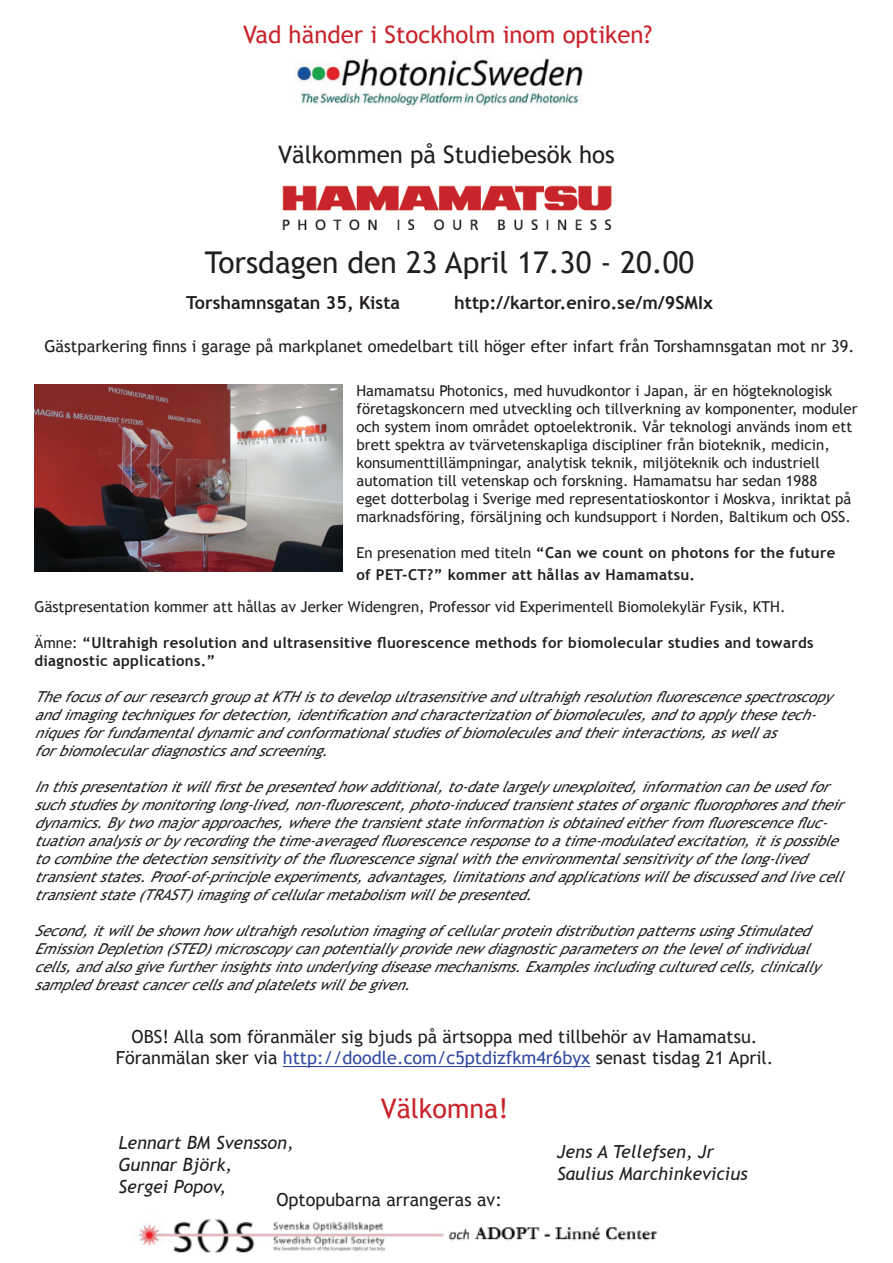
<style>
.page{position:relative;width:893px;height:1263px;background:#fff}
.page>*{position:absolute;margin:0;border:0;box-sizing:border-box;transform-origin:0 0}
.t1{font:30px "Trebuchet MS";color:#231f20}
.t2{font:27px "Trebuchet MS";color:#c8242c}
.t3{font:24px "Trebuchet MS";color:#c8242c}
.t4{font:24px "Trebuchet MS";color:#231f20}
.t5{font:18px/21.6px "Trebuchet MS";color:#231f20;text-align:center}
.t6{font:italic 18px/21.6px "Trebuchet MS";color:#231f20}
.t7{font:700 18px "Trebuchet MS";color:#231f20}
.t8{font:16.5px "Trebuchet MS";color:#231f20}
.t9{font:italic 15px/18px "Trebuchet MS";color:#231f20}
.t10{font:15px/18px "Trebuchet MS";color:#231f20}
.t11{font:700 15px/21.6px "Trebuchet MS";letter-spacing:.02em;color:#231f20}
.s1{font-weight:400}
.s2{color:#334a9f}
</style>
<div class="page">
<img style="left:294px;top:58px;width:289px;height:50px">
<img style="left:139px;top:1219px;width:519px;height:34px">
<img style="left:282px;top:185px;width:330px;height:45px">
<hr style="left:283px;top:1066px;width:307px;height:1px;background:#334a9f">
<img style="left:35px;top:385px;width:308px;height:186px">
<h3 class="t3" style="left:243px;top:21px;width:411px">Vad händer i Stockholm inom optiken?</h3>
<h3 class="t4" style="left:278px;top:140px;width:338px">Välkommen på Studiebesök hos</h3>
<h1 class="t1" style="left:205px;top:245px;width:491px">Torsdagen den 23 April 17.30 - 20.00</h1>
<p class="t7" style="left:186px;top:292px;width:215px">Torshamnsgatan 35, Kista</p>
<p class="t7" style="left:454px;top:292px;width:260px">http://kartor.eniro.se/m/9SMIx</p>
<p class="t8" style="left:44px;top:337px;width:812px">Gästparkering finns i garage på markplanet omedelbart till höger efter infart från Torshamnsgatan mot nr 39.</p>
<p class="t10" style="left:356px;top:382px;width:503px">Hamamatsu Photonics, med huvudkontor i Japan, är en högteknologisk företagskoncern med utveckling och tillverkning av komponenter, moduler och system inom området optoelektronik. Vår teknologi används inom ett brett spektra av tvärvetenskapliga discipliner från bioteknik, medicin, konsumenttillämpningar, analytisk teknik, miljöteknik och industriell automation till vetenskap och forskning. Hamamatsu har sedan 1988<br>eget dotterbolag i Sverige med representatioskontor i Moskva, inriktat på marknadsföring, försäljning och kundsupport i Norden, Baltikum och OSS.</p>
<p class="t11" style="left:356px;top:542px;width:480px"><span class="s1">En presenation med titeln</span> “Can we count on photons for the future of PET-CT?” kommer att hållas av Hamamatsu.</p>
<p class="t10" style="left:35px;top:598px;width:752px">Gästpresentation kommer att hållas av Jerker Widengren, Professor vid Experimentell Biomolekylär Fysik, KTH.</p>
<p class="t11" style="left:35px;top:634px;width:780px;line-height:18px"><span class="s1">Ämne:</span> “Ultrahigh resolution and ultrasensitive fluorescence methods for biomolecular studies and towards diagnostic applications.”</p>
<p class="t9" style="left:35px;top:688px;width:807px">ThefocusofourresearchgroupatKTHistodevelopultrasensitiveandultrahighresolutionfluorescencespectroscopy andimagingtechniquesfordetection,identificationandcharacterizationofbiomolecules,andtoapplythesetech&shy;niquesforfundamentaldynamicandconformationalstudiesofbiomoleculesandtheirinteractions,aswellas forbiomoleculardiagnosticsandscreening.</p>
<p class="t9" style="left:35px;top:778px;width:818px">Inthispresentationitwillfirstbepresentedhowadditional,to-datelargelyunexploited,informationcanbeusedfor suchstudiesbymonitoringlong-lived,non-fluorescent,photo-inducedtransientstatesoforganicfluorophoresandtheir dynamics.Bytwomajorapproaches,wherethetransientstateinformationisobtainedeitherfromfluorescencefluc&shy;tuationanalysisorbyrecordingthetime-averagedfluorescenceresponsetoatime-modulatedexcitation,itispossible tocombinethedetectionsensitivityofthefluorescencesignalwiththeenvironmentalsensitivityofthelong-lived transientstates.Proof-of-principleexperiments,advantages,limitationsandapplicationswillbediscussedandlivecell transientstate(TRAST)imagingofcellularmetabolismwillbepresented.</p>
<p class="t9" style="left:35px;top:922px;width:795px">Second,itwillbeshownhowultrahighresolutionimagingofcellularproteindistributionpatternsusingStimulated EmissionDepletion(STED)microscopycanpotentiallyprovidenewdiagnosticparametersonthelevelofindividual cells,andalsogivefurtherinsightsintounderlyingdiseasemechanisms.Examplesincludingculturedcells,clinically sampledbreastcancercellsandplateletswillbegiven.</p>
<p class="t5" style="left:116px;top:1026px;width:659px">OBS! Alla som föranmäler sig bjuds på ärtsoppa med tillbehör av Hamamatsu.<br>Föranmälan sker via <span class="s2">http://doodle.com/c5ptdizfkm4r6byx</span> senast tisdag 21 April.</p>
<h2 class="t2" style="left:381px;top:1093px;width:129px">Välkomna!</h2>
<p class="t6" style="left:118px;top:1132px;width:177px">Lennart BM Svensson,<br>Gunnar Björk,<br>Sergei Popov,</p>
<p class="t6" style="left:557px;top:1141px;width:192px">Jens A Tellefsen, Jr<br>Saulius Marchinkevicius</p>
<p class="t5" style="left:276px;top:1189px;width:227px">Optopubarna arrangeras av:</p>
</div>
